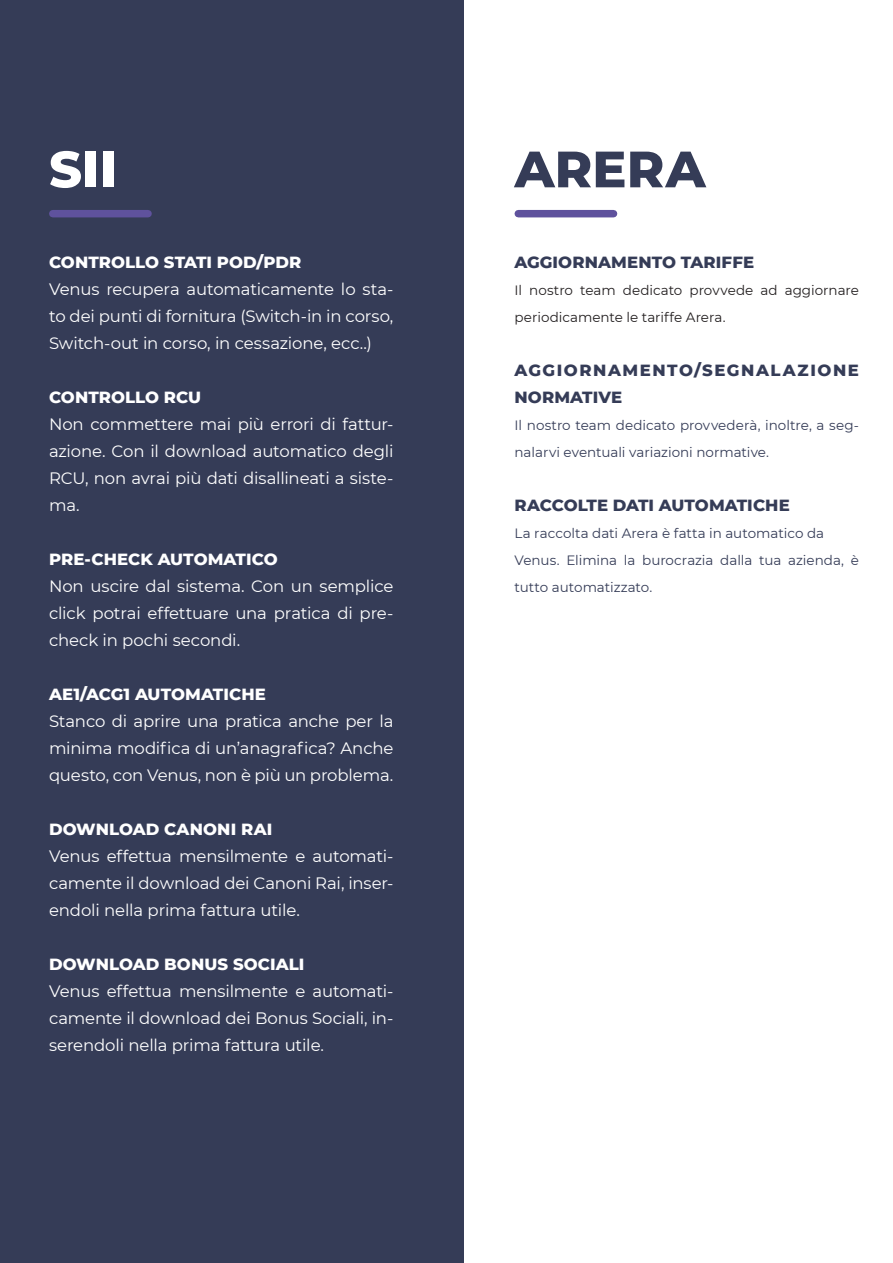
<style>
.page{position:relative;width:893px;height:1263px;background:#fff}
.page>*{position:absolute;margin:0;border:0;box-sizing:border-box;transform-origin:0 0}
.t1{font:800 51px "Montserrat";color:#353c57}
.t2{font:800 51px "Montserrat";color:#fff}
.Body_Text{font:16.5px/27px "Montserrat";letter-spacing:-.01em;color:#fff;text-align:justify}
.Bold_01{font:800 16.5px "Montserrat";color:#fff}
.Bold_01-2{font:800 16.5px "Montserrat";letter-spacing:.01em;color:#353c57}
.Bold_01-3{font:800 16.5px/27px "Montserrat";letter-spacing:.09em;color:#353c57}
.Body_Text-2{font:13.5px/27px "Montserrat";color:#353c57}
.Body_Text-3{font:13.5px/27px "Montserrat";color:#231f20}
</style>
<div class="page">
<div style="left:0;top:0;width:463px;height:1263px;background:#353c57"></div>
<div style="left:53px;top:210px;width:95px;height:7px;background:#5f529d"></div>
<div style="left:518px;top:210px;width:95px;height:7px;background:#5f529d"></div>
<h1 class="t2" style="left:49px;top:132px;width:69px">SII</h1>
<p class="Bold_01" style="left:49px;top:250px;width:254px">CONTROLLO STATI POD/PDR</p>
<p class="Body_Text" style="left:49px;top:275px;width:346px">Venus recupera automaticamente lo sta&shy;to dei punti di fornitura (Switch-in in corso, Switch-out in corso, in cessazione, ecc..)</p>
<p class="Bold_01" style="left:49px;top:385px;width:154px">CONTROLLO RCU</p>
<p class="Body_Text" style="left:49px;top:410px;width:346px">Non commettere mai più errori di fattur&shy;azione. Con il download automatico degli RCU, non avrai più dati disallineati a siste&shy;ma.</p>
<p class="Bold_01" style="left:49px;top:547px;width:230px">PRE-CHECK AUTOMATICO</p>
<p class="Body_Text" style="left:49px;top:572px;width:346px">Non uscire dal sistema. Con un semplice click potrai effettuare una pratica di pre&shy;check in pochi secondi.</p>
<p class="Bold_01" style="left:49px;top:682px;width:218px">AE1/ACG1 AUTOMATICHE</p>
<p class="Body_Text" style="left:49px;top:707px;width:346px">Stanco di aprire una pratica anche per la minima modifica di un’anagrafica? Anche questo, con Venus, non è più un problema.</p>
<p class="Bold_01" style="left:49px;top:817px;width:225px">DOWNLOAD CANONI RAI</p>
<p class="Body_Text" style="left:49px;top:842px;width:346px">Venus effettua mensilmente e automati&shy;camente il download dei Canoni Rai, inser&shy;endoli nella prima fattura utile.</p>
<p class="Bold_01" style="left:49px;top:952px;width:257px">DOWNLOAD BONUS SOCIALI</p>
<p class="Body_Text" style="left:49px;top:977px;width:346px">Venus effettua mensilmente e automati&shy;camente il download dei Bonus Sociali, in&shy;serendoli nella prima fattura utile.</p>
<h1 class="t1" style="left:514px;top:132px;width:193px">ARERA</h1>
<p class="Bold_01-2" style="left:514px;top:250px;width:241px">AGGIORNAMENTO TARIFFE</p>
<p class="Body_Text-3" style="left:514px;top:277px;width:346px">Il nostro team dedicato provvede ad aggiornare periodicamente le tariffe Arera.</p>
<p class="Bold_01-3" style="left:514px;top:356px;width:346px">AGGIORNAMENTO/SEGNALAZIONE<br>NORMATIVE</p>
<p class="Body_Text-2" style="left:514px;top:412px;width:346px">Il nostro team dedicato provvederà, inoltre, a seg&shy;nalarvi eventuali variazioni normative.</p>
<p class="Bold_01-2" style="left:514px;top:493px;width:277px">RACCOLTE DATI AUTOMATICHE</p>
<p class="Body_Text-2" style="left:514px;top:520px;width:311px">La raccolta dati Arera è fatta in automatico da</p>
<p class="Body_Text-2" style="left:514px;top:547px;width:346px">Venus. Elimina la burocrazia dalla tua azienda, è tutto automatizzato.</p>
</div>
